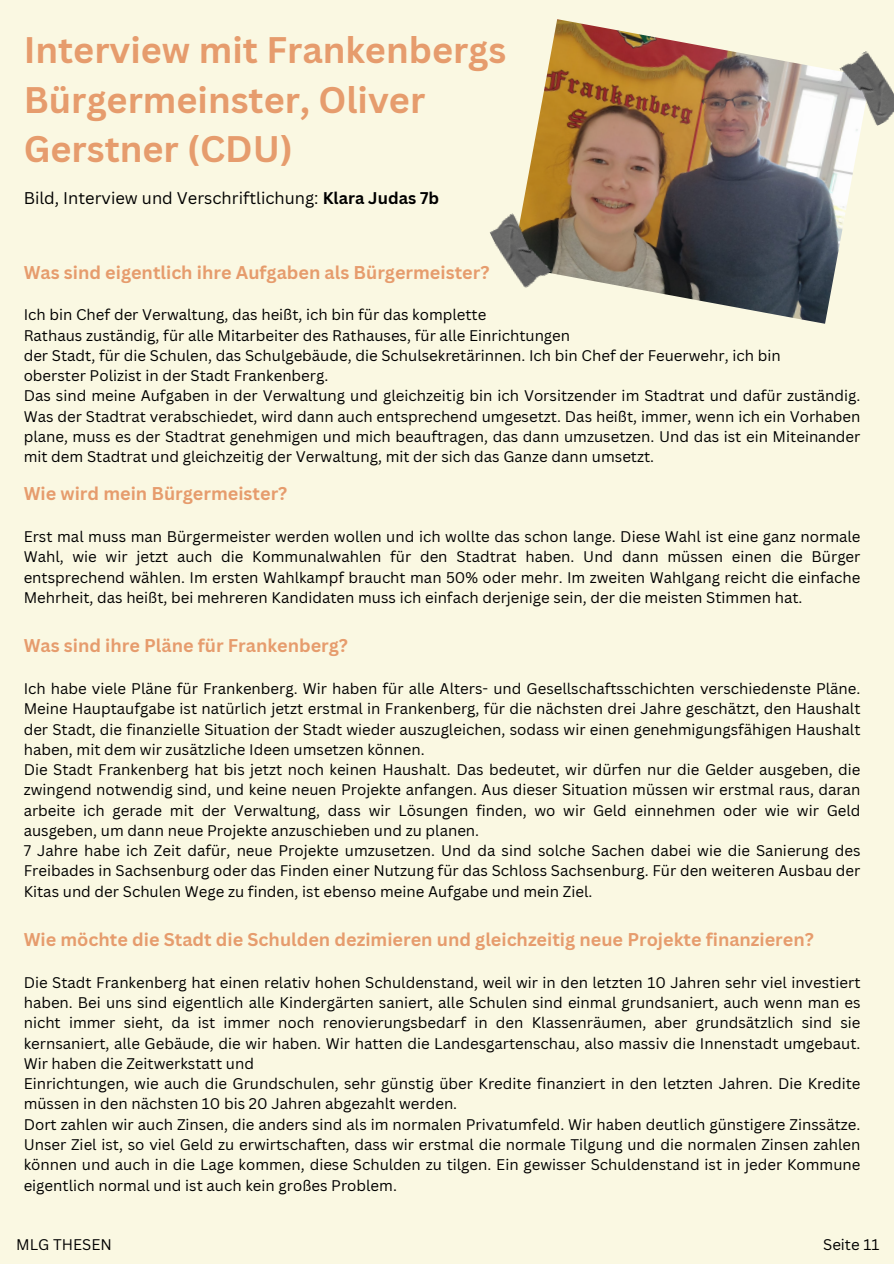
<style>
.page{position:relative;width:894px;height:1264px;background:#fff}
.page>*{position:absolute;margin:0;border:0;box-sizing:border-box;transform-origin:0 0}
.t1{font:700 36px/49.5px "Canva Sans";color:#e69c6d}
.t2{font:700 18px "Canva Sans";color:#e69c6d}
.t3{font:16.5px "Canva Sans";color:#000}
.t4{font:15px/20.2px "Canva Sans";color:#000;text-align:justify}
.s1{font-weight:700}
</style>
<div class="page">
<div style="left:0;top:0;width:893px;height:1263px;background:#faf8e2"></div>
<img style="left:522px;top:19px;width:339px;height:305px">
<img style="left:489px;top:208px;width:64px;height:84px">
<img style="left:836px;top:47px;width:57px;height:84px">
<p class="t1" style="left:24px;top:25px;width:484px">Interview mit Frankenbergs<br>Bürgermeinster, Oliver<br>Gerstner (CDU)</p>
<h3 class="t3" style="left:24px;top:187px;width:417px">Bild, Interview und Verschriftlichung: <span class="s1">Klara Judas 7b</span></h3>
<h2 class="t2" style="left:24px;top:259px;width:467px">Was sind eigentlich ihre Aufgaben als Bürgermeister?</h2>
<p class="t4" style="left:24px;top:304px;width:464px">Ich bin Chef der Verwaltung, das heißt, ich bin für das komplette</p>
<p class="t4" style="left:24px;top:324px;width:548px">Rathaus zuständig, für alle Mitarbeiter des Rathauses, für alle Einrichtungen</p>
<p class="t4" style="left:24px;top:345px;width:758px">der Stadt, für die Schulen, das Schulgebäude, die Schulsekretärinnen. Ich bin Chef der Feuerwehr, ich bin</p>
<p class="t4" style="left:24px;top:365px;width:306px">oberster Polizist in der Stadt Frankenberg.</p>
<p class="t4" style="left:24px;top:385px;width:838px">Das sind meine Aufgaben in der Verwaltung und gleichzeitig bin ich Vorsitzender im Stadtrat und dafür zuständig.<br>Was der Stadtrat verabschiedet, wird dann auch entsprechend umgesetzt. Das heißt, immer, wenn ich ein Vorhaben plane, muss es der Stadtrat genehmigen und mich beauftragen, das dann umzusetzen. Und das ist ein Miteinander mit dem Stadtrat und gleichzeitig der Verwaltung, mit der sich das Ganze dann umsetzt.</p>
<h2 class="t2" style="left:24px;top:481px;width:265px">Wie wird mein Bürgermeister?</h2>
<p class="t4" style="left:24px;top:526px;width:838px">Erst mal muss man Bürgermeister werden wollen und ich wollte das schon lange. Diese Wahl ist eine ganz normale Wahl, wie wir jetzt auch die Kommunalwahlen für den Stadtrat haben. Und dann müssen einen die Bürger entsprechend wählen. Im ersten Wahlkampf braucht man 50% oder mehr. Im zweiten Wahlgang reicht die einfache Mehrheit, das heißt, bei mehreren Kandidaten muss ich einfach derjenige sein, der die meisten Stimmen hat.</p>
<h2 class="t2" style="left:24px;top:633px;width:326px">Was sind ihre Pläne für Frankenberg?</h2>
<p class="t4" style="left:24px;top:678px;width:838px">Ich habe viele Pläne für Frankenberg. Wir haben für alle Alters- und Gesellschaftsschichten verschiedenste Pläne.<br>Meine Hauptaufgabe ist natürlich jetzt erstmal in Frankenberg, für die nächsten drei Jahre geschätzt, den Haushalt der Stadt, die finanzielle Situation der Stadt wieder auszugleichen, sodass wir einen genehmigungsfähigen Haushalt haben, mit dem wir zusätzliche Ideen umsetzen können.</p>
<p class="t4" style="left:24px;top:759px;width:838px">Die Stadt Frankenberg hat bis jetzt noch keinen Haushalt. Das bedeutet, wir dürfen nur die Gelder ausgeben, die zwingend notwendig sind, und keine neuen Projekte anfangen. Aus dieser Situation müssen wir erstmal raus, daran arbeite ich gerade mit der Verwaltung, dass wir Lösungen finden, wo wir Geld einnehmen oder wie wir Geld ausgeben, um dann neue Projekte anzuschieben und zu planen.</p>
<p class="t4" style="left:24px;top:840px;width:838px">7 Jahre habe ich Zeit dafür, neue Projekte umzusetzen. Und da sind solche Sachen dabei wie die Sanierung des Freibades in Sachsenburg oder das Finden einer Nutzung für das Schloss Sachsenburg. Für den weiteren Ausbau der Kitas und der Schulen Wege zu finden, ist ebenso meine Aufgabe und mein Ziel.</p>
<h2 class="t2" style="left:24px;top:927px;width:791px">Wie möchte die Stadt die Schulden dezimieren und gleichzeitig neue Projekte finanzieren?</h2>
<p class="t4" style="left:24px;top:971px;width:838px">Die Stadt Frankenberg hat einen relativ hohen Schuldenstand, weil wir in den letzten 10 Jahren sehr viel investiert haben. Bei uns sind eigentlich alle Kindergärten saniert, alle Schulen sind einmal grundsaniert, auch wenn man es nicht immer sieht, da ist immer noch renovierungsbedarf in den Klassenräumen, aber grundsätzlich sind sie kernsaniert, alle Gebäude, die wir haben. Wir hatten die Landesgartenschau, also massiv die Innenstadt umgebaut.<br>Wir haben die Zeitwerkstatt und</p>
<p class="t4" style="left:24px;top:1073px;width:838px">Einrichtungen, wie auch die Grundschulen, sehr günstig über Kredite finanziert in den letzten Jahren. Die Kredite müssen in den nächsten 10 bis 20 Jahren abgezahlt werden.</p>
<p class="t4" style="left:24px;top:1113px;width:838px">Dort zahlen wir auch Zinsen, die anders sind als im normalen Privatumfeld. Wir haben deutlich günstigere Zinssätze.<br>Unser Ziel ist, so viel Geld zu erwirtschaften, dass wir erstmal die normale Tilgung und die normalen Zinsen zahlen können und auch in die Lage kommen, diese Schulden zu tilgen. Ein gewisser Schuldenstand ist in jeder Kommune eigentlich normal und ist auch kein großes Problem.</p>
<p class="t4" style="left:16px;top:1234px;width:97px">MLG THESEN</p>
<h4 class="t4" style="left:822px;top:1234px;width:58px">Seite 11</h4>
</div>
